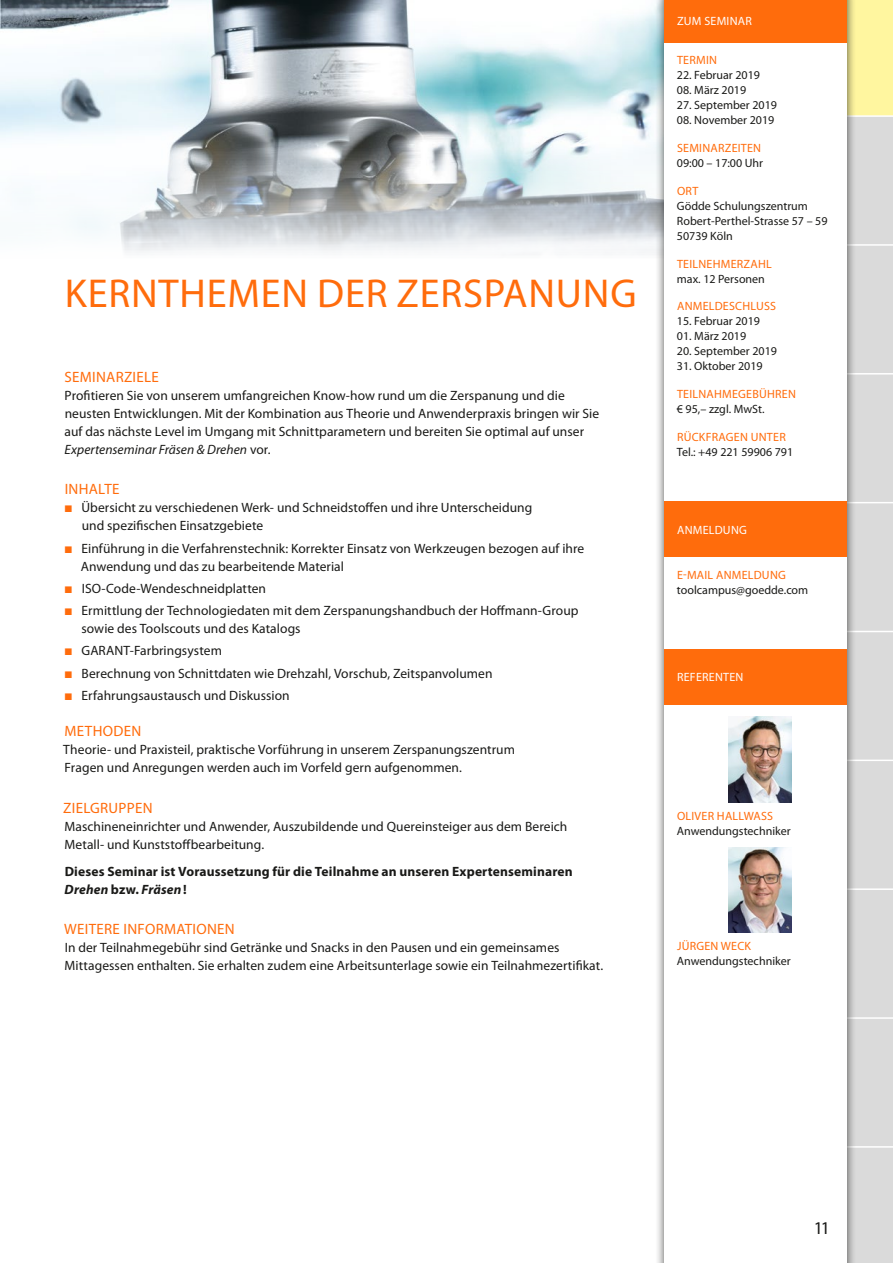
<style>
.page{position:relative;width:893px;height:1263px;background:#fff}
.page>*{position:absolute;margin:0;border:0;box-sizing:border-box;transform-origin:0 0}
.t1{font:40.5px "Myriad Pro";letter-spacing:.02em;color:#ff6c0c}
.t2{font:18px "Myriad Pro";color:#1a1a18}
.t3{font:15px "Myriad Pro";letter-spacing:.02em;color:#ff6c0c}
.t4{font:13.5px/18px "Myriad Pro";letter-spacing:.005em;color:#1a1a18}
.t5{font:700 13.5px/18px "Myriad Pro";letter-spacing:.01em;color:#1a1a18}
.t6{font:12px/15px "Myriad Pro";color:#1a1a18}
.t7{font:12px "Myriad Pro";letter-spacing:.02em;color:#ff6c0c}
.t8{font:12px "Myriad Pro";letter-spacing:.02em;color:#fff}
.s1{font-style:italic}
</style>
<div class="page">
<img style="left:0;top:0;width:654px;height:253px">
<div style="left:797px;top:0;width:95px;height:116px;background:#fff69f"></div>
<div style="left:856px;top:117px;width:36px;height:643px;background:#dadada"></div>
<div style="left:856px;top:761px;width:36px;height:502px;background:#dadada"></div>
<hr style="left:797px;top:115px;width:95px;height:2px;background:#fff">
<hr style="left:797px;top:244px;width:95px;height:2px;background:#fff">
<hr style="left:797px;top:373px;width:95px;height:1px;background:#fff">
<hr style="left:797px;top:502px;width:95px;height:1px;background:#fff">
<hr style="left:797px;top:631px;width:95px;height:1px;background:#fff">
<hr style="left:797px;top:1146px;width:95px;height:2px;background:#fff">
<hr style="left:797px;top:888px;width:95px;height:2px;background:#fff">
<hr style="left:797px;top:1017px;width:95px;height:2px;background:#fff">
<div style="left:654px;top:0;width:202px;height:1263px;background:#1a1a18;opacity:.75"></div>
<div style="left:664px;top:0;width:183px;height:1263px;background:#fff"></div>
<div style="left:664px;top:0;width:183px;height:43px;background:#ff6c0c"></div>
<div style="left:664px;top:502px;width:183px;height:55px;background:#ff6c0c"></div>
<div style="left:664px;top:649px;width:183px;height:55px;background:#ff6c0c"></div>
<img style="left:728px;top:717px;width:63px;height:85px">
<img style="left:728px;top:847px;width:63px;height:85px">
<p class="t8" style="left:677px;top:15px;width:76px">ZUM SEMINAR</p>
<p class="t7" style="left:677px;top:54px;width:41px">TERMIN</p>
<p class="t6" style="left:677px;top:68px;width:85px">22. Februar 2019</p>
<p class="t6" style="left:677px;top:83px;width:71px">08. März 2019</p>
<p class="t6" style="left:677px;top:98px;width:102px">27. September 2019</p>
<p class="t6" style="left:677px;top:113px;width:99px">08. November 2019</p>
<p class="t7" style="left:677px;top:141px;width:86px">SEMINARZEITEN</p>
<p class="t6" style="left:677px;top:156px;width:88px">09:00 – 17:00 Uhr</p>
<p class="t7" style="left:677px;top:184px;width:23px">ORT</p>
<p class="t6" style="left:677px;top:199px;width:152px">Gödde Schulungszentrum<br>Robert-Perthel-Strasse 57 – 59<br>50739 Köln</p>
<p class="t7" style="left:677px;top:257px;width:96px">TEILNEHMERZAHL</p>
<p class="t6" style="left:677px;top:271px;width:89px">max. 12 Personen</p>
<p class="t7" style="left:677px;top:300px;width:100px">ANMELDESCHLUSS</p>
<p class="t6" style="left:677px;top:314px;width:85px">15. Februar 2019</p>
<p class="t6" style="left:677px;top:329px;width:71px">01. März 2019</p>
<p class="t6" style="left:677px;top:344px;width:102px">20. September 2019</p>
<p class="t6" style="left:677px;top:359px;width:87px">31. Oktober 2019</p>
<p class="t7" style="left:677px;top:387px;width:120px">TEILNAHMEGEBÜHREN</p>
<p class="t6" style="left:677px;top:402px;width:89px">€ 95,– zzgl. MwSt.</p>
<p class="t7" style="left:677px;top:430px;width:110px">RÜCKFRAGEN UNTER</p>
<p class="t6" style="left:677px;top:445px;width:118px">Tel.: +49 221 59906 791</p>
<h1 class="t1" style="left:65px;top:271px;width:573px">KERNTHEMEN DER ZERSPANUNG</h1>
<p class="t3" style="left:64px;top:368px;width:96px">SEMINARZIELE</p>
<p class="t4" style="left:64px;top:386px;width:536px">Profitieren Sie von unserem umfangreichen Know-how rund um die Zerspanung und die neusten Entwicklungen. Mit der Kombination aus Theorie und Anwenderpraxis bringen wir Sie auf das nächste Level im Umgang mit Schnittparametern und bereiten Sie optimal auf unser <span class="s1">Expertenseminar Fräsen &amp; Drehen</span> vor.</p>
<p class="t3" style="left:65px;top:481px;width:56px">INHALTE</p>
<p class="t4" style="left:81px;top:499px;width:452px">Übersicht zu verschiedenen Werk- und Schneidstoffen und ihre Unterscheidung und spezifischen Einsatzgebiete</p>
<p class="t4" style="left:81px;top:539px;width:505px">Einführung in die Verfahrenstechnik: Korrekter Einsatz von Werkzeugen bezogen auf ihre<br>Anwendung und das zu bearbeitende Material</p>
<p class="t4" style="left:82px;top:577px;width:498px;line-height:22.2px">ISO-Code-Wendeschneidplatten<br>Ermittlung der Technologiedaten mit dem Zerspanungshandbuch der Hoffmann-Group</p>
<p class="t4" style="left:81px;top:618px;width:412px;line-height:22.2px">sowie des Toolscouts und des Katalogs<br>GARANT-Farbringsystem<br>Berechnung von Schnittdaten wie Drehzahl, Vorschub, Zeitspanvolumen Erfahrungsaustausch und Diskussion</p>
<p class="t3" style="left:65px;top:723px;width:78px">METHODEN</p>
<p class="t4" style="left:63px;top:741px;width:453px">Theorie- und Praxisteil, praktische Vorführung in unserem Zerspanungszentrum<br>Fragen und Anregungen werden auch im Vorfeld gern aufgenommen.</p>
<p class="t3" style="left:63px;top:800px;width:91px">ZIELGRUPPEN</p>
<p class="t4" style="left:65px;top:818px;width:504px">Maschineneinrichter und Anwender, Auszubildende und Quereinsteiger aus dem Bereich<br>Metall- und Kunststoffbearbeitung.</p>
<p class="t5" style="left:65px;top:862px;width:509px">Dieses Seminar ist Voraussetzung für die Teilnahme an unseren Expertenseminaren<br><span class="s1">Drehen</span> bzw. <span class="s1">Fräsen</span>!</p>
<p class="t3" style="left:64px;top:921px;width:172px">WEITERE INFORMATIONEN</p>
<p class="t4" style="left:65px;top:939px;width:540px">In der Teilnahmegebühr sind Getränke und Snacks in den Pausen und ein gemeinsames<br>Mittagessen enthalten. Sie erhalten zudem eine Arbeitsunterlage sowie ein Teilnahmezertifikat.</p>
<p class="t7" style="left:677px;top:939px;width:76px">JÜRGEN WECK</p>
<p class="t8" style="left:677px;top:523px;width:71px">ANMELDUNG</p>
<p class="t7" style="left:677px;top:568px;width:110px">E-MAIL ANMELDUNG</p>
<p class="t6" style="left:677px;top:582px;width:133px">toolcampus@goedde.com</p>
<p class="t8" style="left:677px;top:670px;width:68px">REFERENTEN</p>
<p class="t7" style="left:677px;top:809px;width:97px">OLIVER HALLWASS</p>
<p class="t6" style="left:677px;top:823px;width:115px">Anwendungstechniker</p>
<p class="t6" style="left:677px;top:953px;width:115px">Anwendungstechniker</p>
<h2 class="t2" style="left:813px;top:1218px;width:18px">11</h2>
</div>
